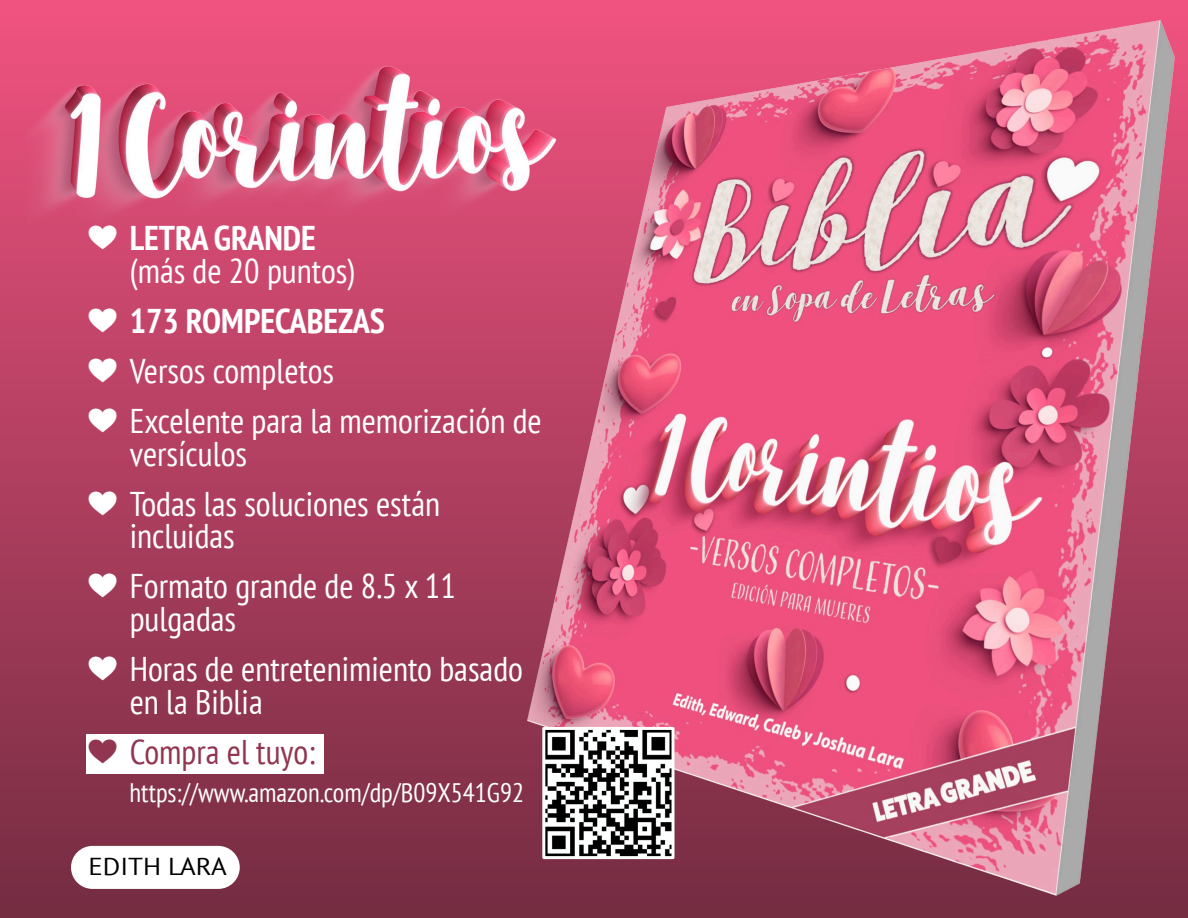
<style>
.page{position:relative;width:1188px;height:918px;background:#fff}
.page>*{position:absolute;margin:0;border:0;box-sizing:border-box;transform-origin:0 0}
.t1{font:condensed 34.35px/32.8px "PT Sans";color:#fff}
.t2{font:700 condensed 34.35px "PT Sans";color:#fff}
.t3{font:condensed 34.35px "PT Sans";color:#923550}
.t4{font:condensed 26.7px "PT Sans";color:#fff}
.t5{font:24.45px "PT Sans";color:#000;scale:1.1 1}
.s1{font-weight:700}
</style>
<div class="page">
<div style="left:0;top:0;width:1188px;height:918px;background:linear-gradient(to bottom,#f15380,#742c42)"></div>
<div style="left:71px;top:846px;width:169px;height:43px;background:#fff;border-radius:22px"></div>
<img style="left:528px;top:21px;width:646px;height:875px">
<div style="left:86px;top:734px;width:238px;height:40px;background:#fff"></div>
<img style="left:26px;top:0;width:601px;height:255px">
<img style="left:546px;top:731px;width:125px;height:124px">
<div style="left:542px;top:727px;width:133px;height:132px;border:3px solid #fff"></div>
<p class="t1" style="left:130px;top:225px;width:227px;text-indent:-41px">★ <span class="s1">LETRA GRANDE </span>(más de 20 puntos)</p>
<p class="t2" style="left:89px;top:307px;width:298px">★ 173 ROMPECABEZAS</p>
<p class="t1" style="left:89px;top:358px;width:247px">★ Versos completos</p>
<p class="t1" style="left:130px;top:408px;width:414px;text-indent:-41px">★ Excelente para la memorización de versículos</p>
<p class="t1" style="left:130px;top:491px;width:312px;text-indent:-41px">★ Todas las soluciones están incluidas</p>
<p class="t1" style="left:130px;top:573px;width:328px;text-indent:-41px">★ Formato grande de 8.5 x 11 pulgadas</p>
<p class="t1" style="left:130px;top:656px;width:395px;text-indent:-41px">★ Horas de entretenimiento basado en la Biblia</p>
<p class="t3" style="left:89px;top:738px;width:228px">★ Compra el tuyo:</p>
<p class="t4" style="left:130px;top:782px;width:396px">https://www.amazon.com/dp/B09X541G92</p>
<p class="t5" style="left:88px;top:857px;width:127px">EDITH LARA</p>
</div>
